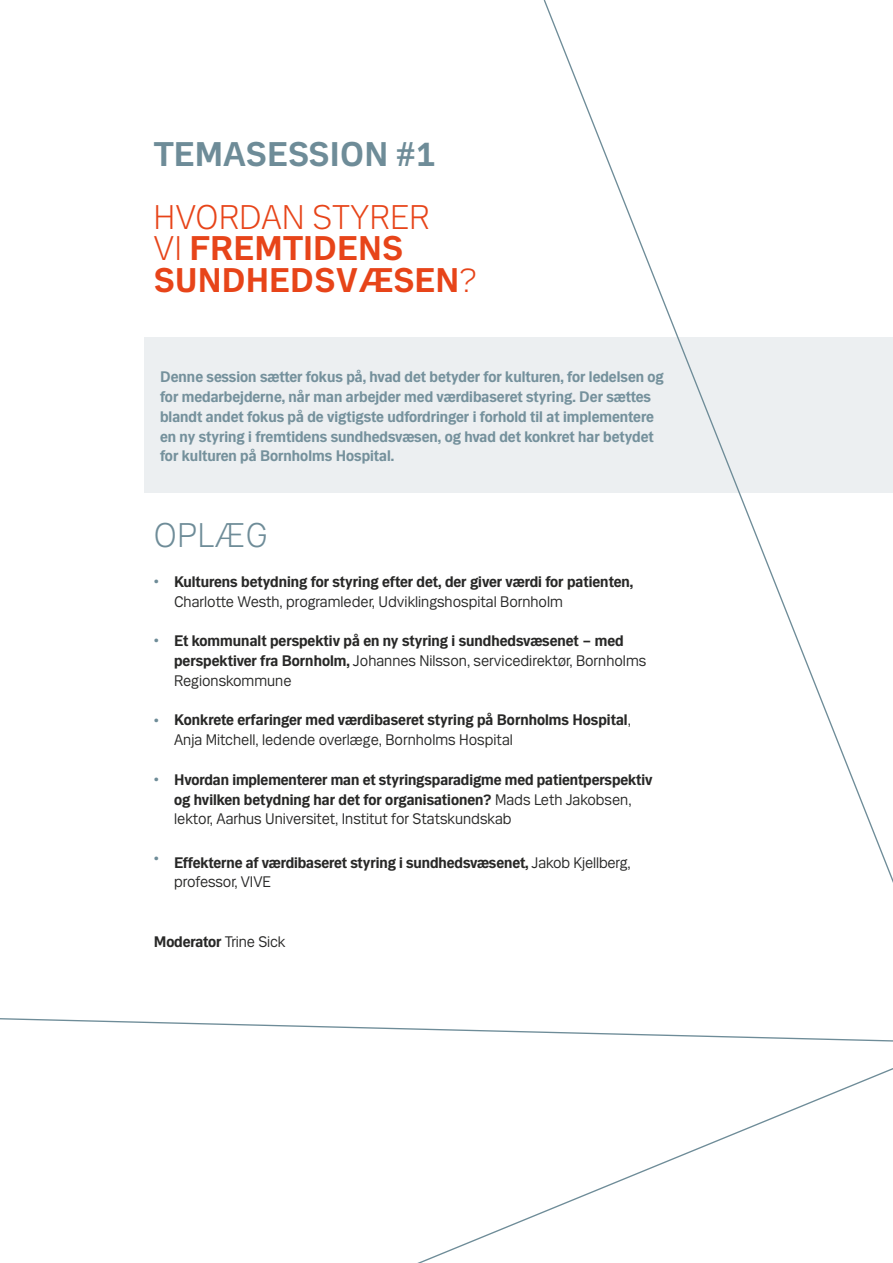
<style>
.page{position:relative;width:893px;height:1263px;background:#fff}
.page>*{position:absolute;margin:0;border:0;box-sizing:border-box;transform-origin:0 0}
.t1{font:700 36.3px/31.5px "Mari";color:#e74419}
.t2{font:700 36.3px "Mari";color:#6e8c98}
.t3{font:300 36.3px "Mari";letter-spacing:.015em;color:#6e8c98}
.t4{font:700 16.2px/19.8px "Mari";color:#282827}
.t5{font:700 16.2px/19.8px "Mari";color:#75919c}
.s1{font-weight:300}
.s2{font-weight:400;font-size:12.6px;color:#6e8c98}
.s3{font-weight:400}
</style>
<div class="page">
<div style="left:145px;top:337px;width:748px;height:156px;background:#eceff1"></div>
<svg style="left:543px;top:0;width:350px;height:883px"></svg>
<svg style="left:0;top:1018px;width:893px;height:23px"></svg>
<svg style="left:417px;top:1041px;width:476px;height:222px"></svg>
<h1 class="t2" style="left:154px;top:132px;width:284px">TEMASESSION #1</h1>
<h1 class="t1" style="left:154px;top:201px;width:325px"><span class="s1">HVORDAN STYRER<br>VI</span> FREMTIDENS<br>SUNDHEDSVÆSEN<span class="s1">?</span></h1>
<p class="t5" style="left:160px;top:367px;width:505px">Denne session sætter fokus på, hvad det betyder for kulturen, for ledelsen og for medarbejderne, når man arbejder med værdibaseret styring. Der sættes blandt andet fokus på de vigtigste udfordringer i forhold til at implementere en ny styring i fremtidens sundhedsvæsen, og hvad det konkret har betydet for kulturen på Bornholms Hospital.</p>
<h1 class="t3" style="left:154px;top:513px;width:116px">OPLÆG</h1>
<p class="t4" style="left:174px;top:572px;width:461px;text-indent:-20px"><span class="s2">•</span> Kulturens betydning for styring efter det, der giver værdi for patienten,<br><span class="s3">Charlotte Westh, programleder, Udviklingshospital Bornholm</span></p>
<p class="t4" style="left:174px;top:631px;width:474px;text-indent:-20px"><span class="s2">•</span> Et kommunalt perspektiv på en ny styring i sundhedsvæsenet – med perspektiver fra Bornholm, <span class="s3">Johannes Nilsson, servicedirektør, Bornholms<br>Regionskommune</span></p>
<p class="t4" style="left:174px;top:710px;width:458px;text-indent:-20px"><span class="s2">•</span> Konkrete erfaringer med værdibaseret styring på Bornholms Hospital<span class="s3">,<br>Anja Mitchell, ledende overlæge, Bornholms Hospital</span></p>
<p class="t4" style="left:174px;top:770px;width:480px;text-indent:-20px"><span class="s2">•</span> Hvordan implementerer man et styringsparadigme med patientperspektiv og hvilken betydning har det for organisationen? <span class="s3">Mads Leth Jakobsen, lektor, Aarhus Universitet, Institut for Statskundskab</span></p>
<p class="t4" style="left:174px;top:852px;width:458px;text-indent:-20px"><sup>•</sup> Effekterne af værdibaseret styring i sundhedsvæsenet, <span class="s3">Jakob Kjellberg, professor, VIVE</span></p>
<p class="t4" style="left:154px;top:932px;width:133px">Moderator <span class="s3">Trine Sick</span></p>
</div>
